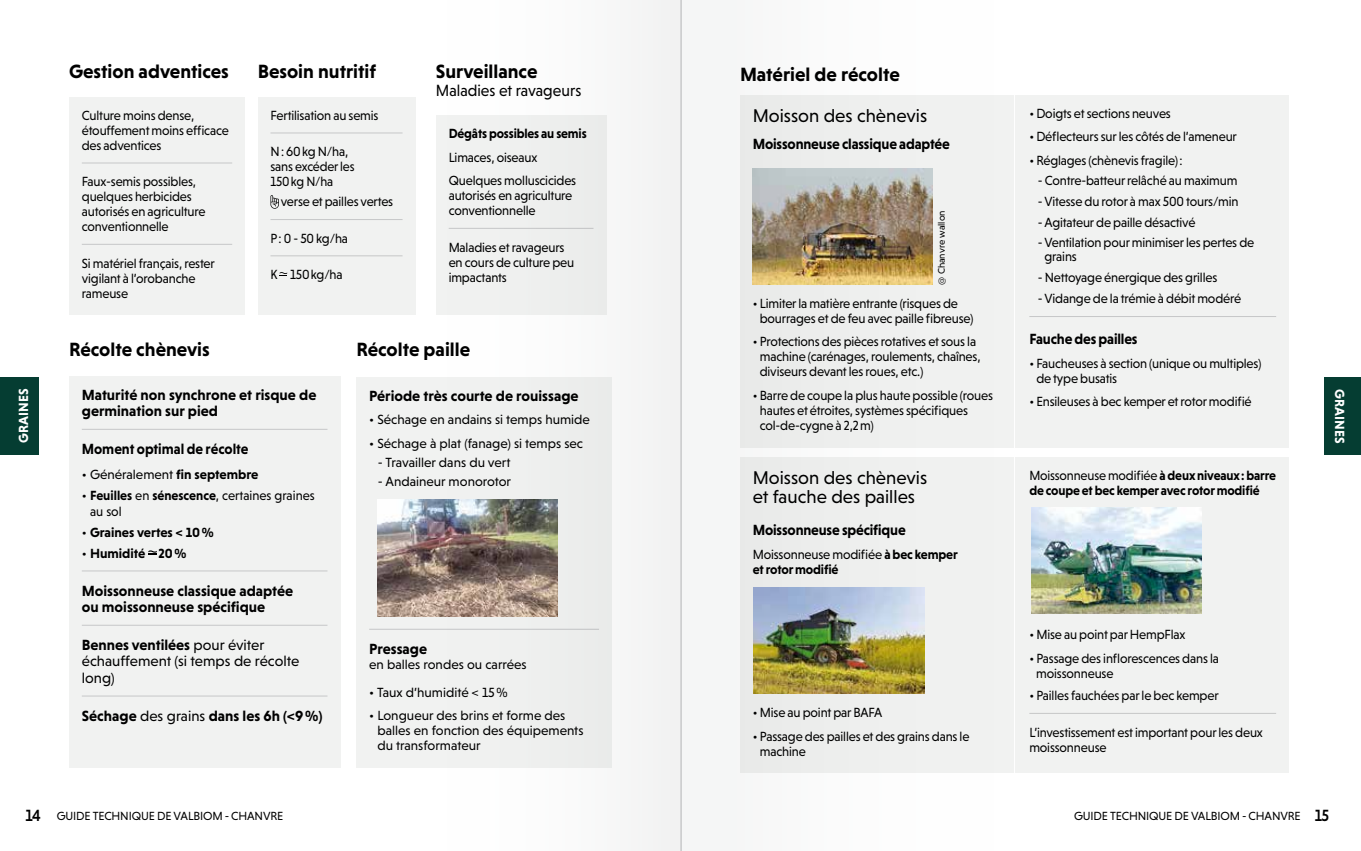
<style>
.page{position:relative;width:1361px;height:851px;background:#fff}
.page>*{position:absolute;margin:0;border:0;box-sizing:border-box;transform-origin:0 0}
.t1{font:700 19.5px "Niveau Grotesk";color:#000}
.t2{font:18.75px/18.8px "Niveau Grotesk";color:#000}
.t3{font:16.5px "Niveau Grotesk";color:#000;scale:.95 1}
.body_itinéraire{font:700 15px/16.5px "Niveau Grotesk";color:#000}
.body_itinéraire-2{font:700 15px "Niveau Grotesk";color:#000;scale:.96 1}
.t4{font:15px/16.5px "Niveau Grotesk";color:#000}
.body_itinéraire-3{font:700 15px "Niveau Grotesk";color:#000;scale:.95 1}
.body_itinéraire-4{font:13.5px/15px "Niveau Grotesk";letter-spacing:-.01em;color:#000;scale:.96 1}
.body_itinéraire-5{font:13.5px/15px "Niveau Grotesk";letter-spacing:-.01em;color:#000}
.body_itinéraire-6{font:700 13.5px/15px "Niveau Grotesk";letter-spacing:-.01em;color:#000;scale:.95 1}
.body_itinéraire-7{font:700 13.5px/15px "Niveau Grotesk";letter-spacing:-.01em;color:#000;scale:.96 1}
.body_itinéraire-8{font:700 13.5px "Niveau Grotesk";letter-spacing:-.01em;color:#000}
.t5{font:700 13.5px "Niveau Grotesk";letter-spacing:.01em;color:#fff}
.t6{font:12px "Niveau Grotesk";letter-spacing:-.01em;color:#000}
.t7{font:9.75px "Niveau Grotesk";color:#000}
.s1{font-weight:700}
.s2{font-weight:400}
.s3{font-weight:500;font-size:16.5px}
</style>
<div class="page">
<div style="left:69px;top:97px;width:176px;height:217px;background:#f1f2f1"></div>
<hr style="left:82px;top:163px;width:150px;height:1px;background:#c6c7c8">
<hr style="left:82px;top:244px;width:150px;height:1px;background:#c6c7c8">
<div style="left:258px;top:97px;width:157px;height:217px;background:#f1f2f1"></div>
<hr style="left:270px;top:133px;width:132px;height:1px;background:#c6c7c8">
<hr style="left:270px;top:219px;width:132px;height:1px;background:#c6c7c8">
<hr style="left:270px;top:255px;width:132px;height:1px;background:#c6c7c8">
<svg style="left:270px;top:195px;width:9px;height:14px"></svg>
<svg style="left:280px;top:272px;width:7px;height:4px"></svg>
<div style="left:69px;top:375px;width:271px;height:392px;background:#f1f2f1"></div>
<hr style="left:82px;top:429px;width:245px;height:1px;background:#c6c7c8">
<hr style="left:82px;top:570px;width:245px;height:1px;background:#c6c7c8">
<hr style="left:82px;top:625px;width:245px;height:1px;background:#c6c7c8">
<hr style="left:82px;top:695px;width:245px;height:1px;background:#c6c7c8">
<svg style="left:148px;top:550px;width:9px;height:4px"></svg>
<div style="left:356px;top:376px;width:256px;height:391px;background:#f1f2f1"></div>
<hr style="left:369px;top:629px;width:230px;height:1px;background:#c6c7c8">
<img style="left:378px;top:499px;width:54px;height:117px">
<div style="left:740px;top:95px;width:549px;height:352px;background:#f1f2f1"></div>
<hr style="left:1029px;top:316px;width:247px;height:1px;background:#c6c7c8">
<hr style="left:1014px;top:90px;width:1px;height:364px;background:#fff">
<div style="left:740px;top:457px;width:549px;height:316px;background:#f1f2f1"></div>
<hr style="left:1029px;top:713px;width:247px;height:1px;background:#c6c7c8">
<hr style="left:1014px;top:453px;width:1px;height:327px;background:#fff">
<img style="left:1031px;top:507px;width:170px;height:106px">
<div style="left:1324px;top:377px;width:37px;height:77px;background:#053d32"></div>
<div style="left:0;top:377px;width:38px;height:77px;background:#053d32"></div>
<svg style="left:432px;top:0;width:248px;height:850px;fill:#f2f2f2"></svg>
<img style="left:740px;top:168px;width:272px;height:526px">
<hr style="left:680px;top:0;width:2px;height:850px;background:#a7a8aa">
<p class="t5" style="left:16px;top:443px;width:56px;rotate:-90deg">GRAINES</p>
<p class="t1" style="left:69px;top:61px;width:161px">Gestion adventices</p>
<p class="t1" style="left:258px;top:61px;width:120px">Besoin nutritif</p>
<p class="body_itinéraire-4" style="left:82px;top:108px;width:155px">Culture moins dense, étouffement moins efficace des adventices</p>
<p class="body_itinéraire-4" style="left:82px;top:174px;width:130px">Faux-semis possibles, quelques herbicides autorisés en agriculture conventionnelle</p>
<p class="body_itinéraire-4" style="left:82px;top:255px;width:140px">Si matériel français, rester vigilant à l’orobanche rameuse</p>
<p class="body_itinéraire-4" style="left:270px;top:108px;width:114px">Fertilisation au semis</p>
<p class="body_itinéraire-4" style="left:270px;top:144px;width:89px">N: 60kg N/ha, sans excéder les<br>150kg N/ha</p>
<p class="body_itinéraire-4" style="left:281px;top:194px;width:119px">verse et pailles vertes</p>
<p class="body_itinéraire-4" style="left:270px;top:230px;width:82px">P: 0 - 50 kg/ha</p>
<p class="body_itinéraire-4" style="left:270px;top:267px;width:77px">K 150kg/ha</p>
<p class="t1" style="left:436px;top:61px;width:103px">Surveillance</p>
<p class="t3" style="left:436px;top:81px;width:154px">Maladies et ravageurs</p>
<p class="body_itinéraire-6" style="left:449px;top:126px;width:147px">Dégâts possibles au semis</p>
<p class="body_itinéraire-4" style="left:449px;top:149px;width:94px">Limaces, oiseaux</p>
<p class="body_itinéraire-4" style="left:449px;top:173px;width:134px">Quelques molluscicides autorisés en agriculture conventionnelle</p>
<p class="body_itinéraire-4" style="left:449px;top:239px;width:132px">Maladies et ravageurs en cours de culture peu impactants</p>
<p class="t1" style="left:69px;top:338px;width:142px">Récolte chènevis</p>
<p class="body_itinéraire" style="left:82px;top:386px;width:236px">Maturité non synchrone et risque de germination sur pied</p>
<p class="body_itinéraire-3" style="left:82px;top:440px;width:177px">Moment optimal de récolte</p>
<p class="body_itinéraire-5" style="left:82px;top:467px;width:178px">• Généralement <span class="s1">fin septembre</span></p>
<p class="body_itinéraire-5" style="left:90px;top:487px;width:226px;line-height:16.5px;text-indent:-8px">• <span class="s1">Feuilles</span> en <span class="s1">sénescence</span>, certaines graines au sol</p>
<p class="body_itinéraire-8" style="left:82px;top:524px;width:133px"><span class="s2">•</span> Graines vertes &lt; 10%</p>
<p class="body_itinéraire-8" style="left:82px;top:545px;width:106px"><span class="s2">•</span> Humidité 20%</p>
<p class="body_itinéraire" style="left:82px;top:582px;width:213px">Moissonneuse classique adaptée ou moissonneuse spécifique</p>
<p class="t4" style="left:82px;top:636px;width:219px"><span class="s1">Bennes ventilées</span> pour éviter échauffement (si temps de récolte long)</p>
<p class="body_itinéraire" style="left:82px;top:707px;width:242px">Séchage <span class="s2">des grains</span> dans les 6h (&lt;9%)</p>
<p class="t1" style="left:356px;top:338px;width:115px">Récolte paille</p>
<p class="body_itinéraire" style="left:369px;top:387px;width:211px">Période très courte de rouissage</p>
<p class="body_itinéraire-5" style="left:369px;top:412px;width:222px">• Séchage en andains si temps humide</p>
<p class="body_itinéraire-5" style="left:369px;top:435px;width:215px">• Séchage à plat (fanage) si temps sec</p>
<p class="body_itinéraire-5" style="left:378px;top:455px;width:134px">- Travailler dans du vert</p>
<p class="body_itinéraire-5" style="left:378px;top:474px;width:135px">- Andaineur monorotor</p>
<p class="body_itinéraire" style="left:369px;top:640px;width:59px">Pressage</p>
<p class="body_itinéraire-5" style="left:369px;top:656px;width:159px">en balles rondes ou carrées</p>
<p class="body_itinéraire-5" style="left:369px;top:684px;width:140px">• Taux d’humidité &lt; 15%</p>
<p class="body_itinéraire-5" style="left:377px;top:708px;width:208px;text-indent:-8px">• Longueur des brins et forme des balles en fonction des équipements du transformateur</p>
<p class="t1" style="left:740px;top:64px;width:161px">Matériel de récolte</p>
<p class="t2" style="left:753px;top:106px;width:176px">Moisson des chènevis</p>
<p class="body_itinéraire-2" style="left:753px;top:135px;width:207px">Moissonneuse classique adaptée</p>
<p class="t7" style="left:936px;top:285px;width:76px;rotate:-90deg">@ Chanvre wallon</p>
<p class="body_itinéraire-4" style="left:760px;top:296px;width:224px;text-indent:-7px">• Limiter la matière entrante (risques de bourrages et de feu avec paille fibreuse)</p>
<p class="body_itinéraire-4" style="left:760px;top:334px;width:231px;text-indent:-7px">• Protections des pièces rotatives et sous la machine (carénages, roulements, chaînes, diviseurs devant les roues, etc.)</p>
<p class="body_itinéraire-4" style="left:760px;top:388px;width:244px;text-indent:-7px">• Barre de coupe la plus haute possible (roues hautes et étroites, systèmes spécifiques col-de-cygne à 2,2m)</p>
<p class="t2" style="left:753px;top:468px;width:176px">Moisson des chènevis et fauche des pailles</p>
<p class="body_itinéraire-2" style="left:753px;top:521px;width:161px">Moissonneuse spécifique</p>
<p class="body_itinéraire-7" style="left:753px;top:546px;width:215px"><span class="s2">Moissonneuse modifiée</span> à bec kemper et rotor modifié</p>
<p class="body_itinéraire-4" style="left:753px;top:705px;width:137px">• Mise au point par BAFA</p>
<p class="body_itinéraire-4" style="left:760px;top:728px;width:220px;text-indent:-7px">• Passage des pailles et des grains dans le machine</p>
<p class="body_itinéraire-4" style="left:1029px;top:105px;width:149px">• Doigts et sections neuves</p>
<p class="body_itinéraire-4" style="left:1029px;top:129px;width:218px">• Déflecteurs sur les côtés de l’ameneur</p>
<p class="body_itinéraire-4" style="left:1029px;top:152px;width:161px">• Réglages (chènevis fragile):</p>
<p class="body_itinéraire-4" style="left:1038px;top:173px;width:209px">- Contre-batteur relâché au maximum</p>
<p class="body_itinéraire-4" style="left:1038px;top:194px;width:210px">- Vitesse du rotor à max 500 tours/min</p>
<p class="body_itinéraire-4" style="left:1038px;top:214px;width:166px">- Agitateur de paille désactivé</p>
<p class="body_itinéraire-4" style="left:1044px;top:235px;width:220px;line-height:14.2px;text-indent:-7px">- Ventilation pour minimiser les pertes de grains</p>
<p class="body_itinéraire-4" style="left:1038px;top:270px;width:188px">- Nettoyage énergique des grilles</p>
<p class="body_itinéraire-4" style="left:1038px;top:291px;width:213px">- Vidange de la trémie à débit modéré</p>
<p class="body_itinéraire-2" style="left:1029px;top:330px;width:114px">Fauche des pailles</p>
<p class="body_itinéraire-4" style="left:1036px;top:355px;width:236px;text-indent:-7px">• Faucheuses à section (unique ou multiples) de type busatis</p>
<p class="body_itinéraire-4" style="left:1029px;top:394px;width:233px">• Ensileuses à bec kemper et rotor modifié</p>
<p class="body_itinéraire-6" style="left:1029px;top:468px;width:261px"><span class="s2">Moissonneuse modifiée</span> à deux niveaux: barre de coupe et bec kemper avec rotor modifié</p>
<p class="body_itinéraire-4" style="left:1029px;top:626px;width:164px">• Mise au point par HempFlax</p>
<p class="body_itinéraire-4" style="left:1036px;top:650px;width:192px;text-indent:-7px">• Passage des inflorescences dans la moissonneuse</p>
<p class="body_itinéraire-4" style="left:1029px;top:688px;width:199px">• Pailles fauchées par le bec kemper</p>
<p class="body_itinéraire-4" style="left:1029px;top:724px;width:245px">L’investissement est important pour les deux moissonneuse</p>
<p class="t5" style="left:1347px;top:388px;width:56px;rotate:90deg">GRAINES</p>
<p class="t6" style="left:26px;top:809px;width:259px"><span class="s3">14</span> GUIDE TECHNIQUE DE VALBIOM - CHANVRE</p>
<p class="t6" style="left:1074px;top:809px;width:257px">GUIDE TECHNIQUE DE VALBIOM - CHANVRE <span class="s3">15</span></p>
</div>
